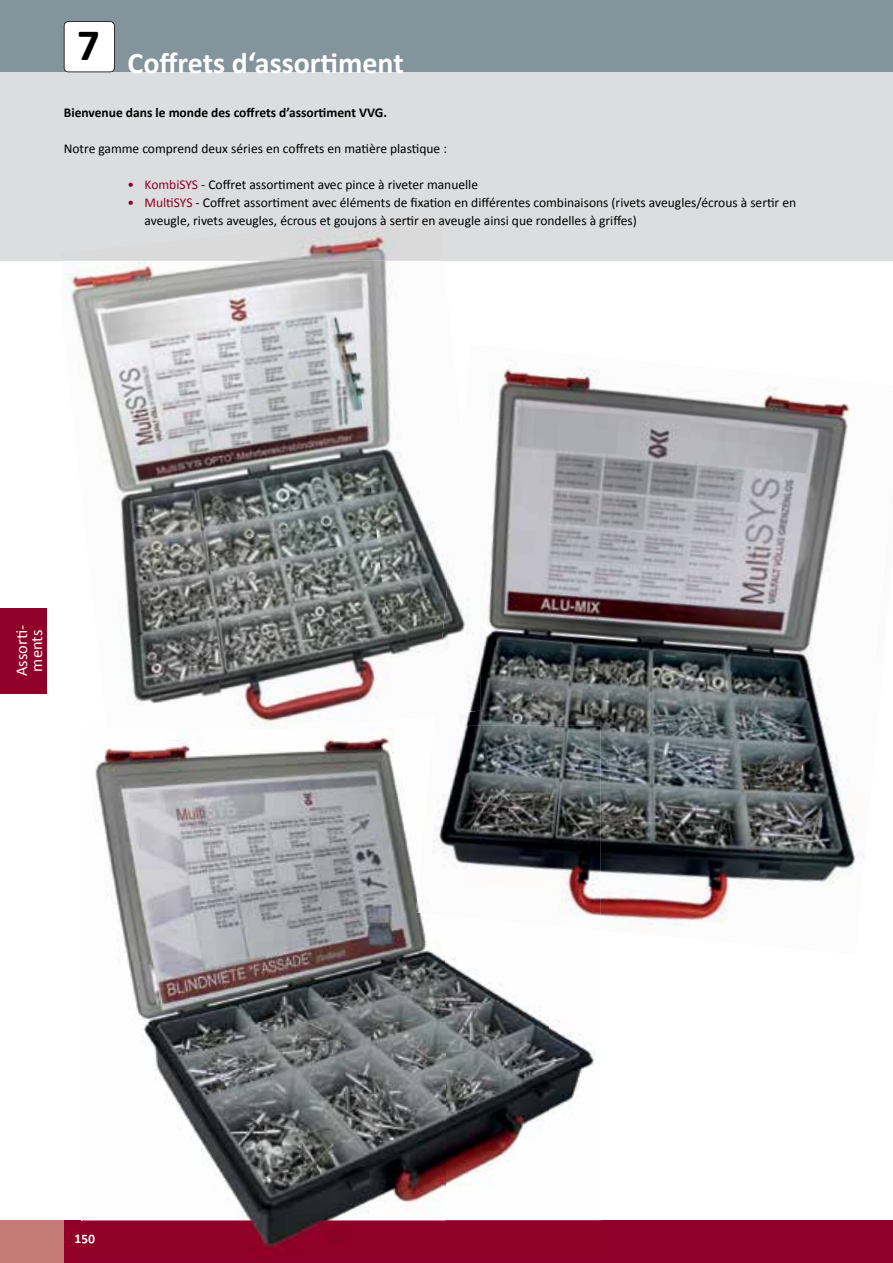
<style>
.page{position:relative;width:893px;height:1263px;background:#fff}
.page>*{position:absolute;margin:0;border:0;box-sizing:border-box;transform-origin:0 0}
.t1{font:700 45px "Calibri";color:#000}
.t2{font:700 30px "Calibri";color:#fff}
.t3{font:16.5px/15px "Calibri";color:#fff}
.t4{font:13.5px/18px "Calibri";color:#000}
.t5{font:700 13.5px "Calibri";color:#000}
.s1{color:#910028}
</style>
<div class="page">
<div style="left:0;top:1220px;width:893px;height:43px;background:#910028"></div>
<div style="left:0;top:0;width:893px;height:72px;background:#84949d"></div>
<div style="left:0;top:1220px;width:64px;height:43px;background:#c47a77"></div>
<div style="left:0;top:608px;width:47px;height:85px;background:#910028"></div>
<img style="left:460px;top:367px;width:405px;height:559px">
<div style="left:0;top:72px;width:893px;height:189px;background:#dcddde"></div>
<img style="left:95px;top:737px;width:350px;height:483px">
<img style="left:445px;top:957px;width:104px;height:230px">
<img style="left:549px;top:1021px;width:47px;height:91px">
<img style="left:82px;top:1220px;width:519px;height:29px">
<svg style="left:82px;top:1235px;width:13px;height:8px"></svg>
<img style="left:416px;top:726px;width:185px;height:204px">
<img style="left:62px;top:261px;width:284px;height:262px">
<img style="left:346px;top:261px;width:116px;height:459px">
<img style="left:121px;top:523px;width:276px;height:203px">
<img style="left:435px;top:432px;width:45px;height:284px">
<img style="left:269px;top:222px;width:124px;height:39px">
<img style="left:267px;top:726px;width:7px;height:2px">
<svg style="left:64px;top:21px;width:51px;height:51px;background:#f1f1f1"></svg>
<h1 class="t1" style="left:77px;top:17px;width:24px">7</h1>
<h2 class="t2" style="left:128px;top:44px;width:278px">Coffrets d‘assortiment</h2>
<p class="t5" style="left:64px;top:103px;width:325px">Bienvenue dans le monde des coffrets d’assortiment VVG.</p>
<p class="t4" style="left:64px;top:139px;width:385px">Notre gamme comprend deux séries en coffrets en matière plastique :</p>
<p class="t4" style="left:128px;top:175px;width:352px"><span class="s1">• KombiSYS</span> - Coffret assortiment avec pince à riveter manuelle</p>
<p class="t4" style="left:145px;top:193px;width:653px;text-indent:-17px"><span class="s1">• MultiSYS</span> - Coffret assortiment avec éléments de fixation en différentes combinaisons (rivets aveugles/écrous à sertir en aveugle, rivets aveugles, écrous et goujons à sertir en aveugle ainsi que rondelles à griffes)</p>
<p class="t3" style="left:14px;top:676px;width:53px;rotate:-90deg">Assorti&shy;ments</p>
</div>
